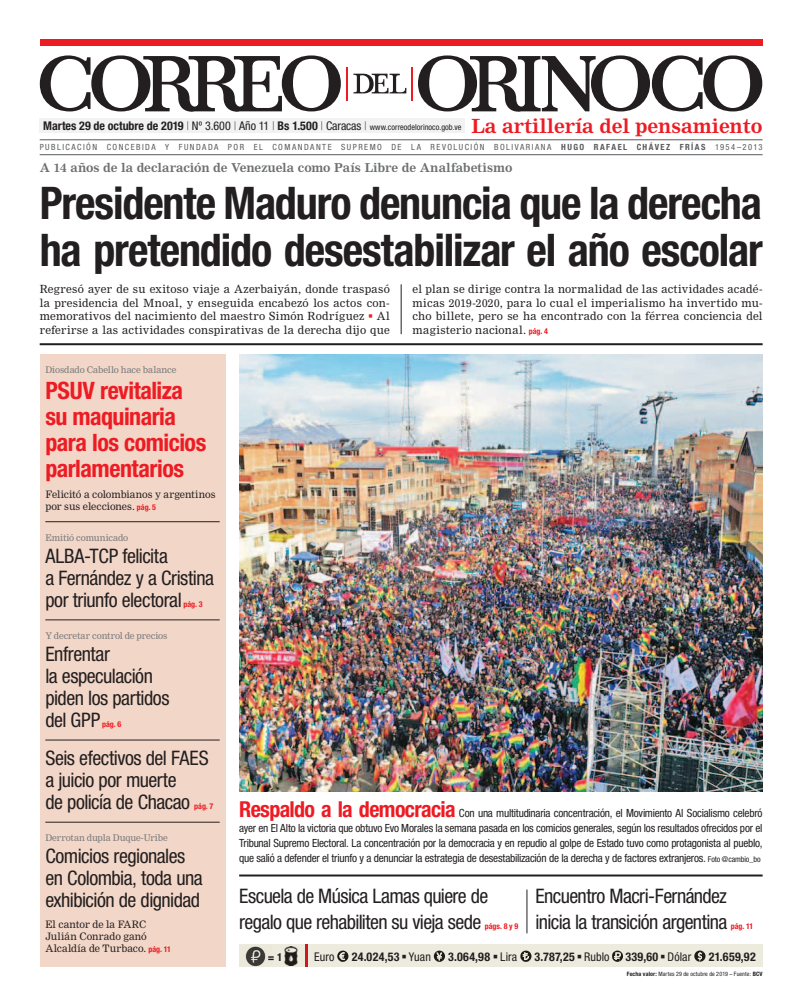
<style>
.page{position:relative;width:808px;height:1007px;background:#fff}
.page>*{position:absolute;margin:0;border:0;box-sizing:border-box;transform-origin:0 0}
.t1{font:700 condensed 45px/47px "Helvetica Neue";letter-spacing:-.025em;color:#231f20}
.t2{font:700 condensed 24px/26px "Helvetica Neue";letter-spacing:-.02em;color:#ed1c24}
.t3{font:condensed 20px/22px "Helvetica Neue";letter-spacing:-.025em;color:#231f20}
.t4{font:700 19.1px "Nimrod MT Std";letter-spacing:-.005em;color:#ed1c24}
.t5{font:700 condensed 12px "Helvetica Neue";letter-spacing:.01em;color:#231f20}
.t6{font:700 12px "Nimrod MT Std";letter-spacing:-.01em;color:#6d6f71}
.t7{font:condensed 12px "Helvetica Neue";letter-spacing:.01em;color:#231f20}
.t8{font:condensed 11.2px/15px "Helvetica Neue";letter-spacing:-.015em;color:#231f20;text-align:justify}
.t9{font:11px/13.8px "Nimrod MT Std";letter-spacing:.025em;color:#231f20;text-align:justify}
.t10{font:700 condensed 11px "Helvetica Neue";color:#231f20}
.t11{font:10px/12.2px "Nimrod MT Std";color:#231f20}
.t12{font:9px "Nimrod MT Std";letter-spacing:-.01em;color:#77797b}
.t13{font:condensed 8.5px "Helvetica Neue";letter-spacing:.17em;color:#58595b}
.t14{font:700 condensed 8px "Helvetica Neue";letter-spacing:-.005em;color:#ed1c24}
.t15{font:condensed 6px "Helvetica Neue";letter-spacing:.02em;color:#231f20}
.s1{font-weight:100}
.s2{font-weight:400}
.s3{font-weight:400;font-size:8.2px}
.s4{font-weight:700}
.s5{font-family:"Helvetica Neue";font-weight:700;font-stretch:condensed;font-size:8px;color:#ed1c24}
.s6{font-weight:700;font-size:22px;color:#ed1c24}
.s7{font-size:8px}
</style>
<div class="page">
<div style="left:40px;top:119px;width:425px;height:14px;background:#f2f2f3"></div>
<div style="left:40px;top:40px;width:722px;height:6px;background:#ed1c24"></div>
<svg style="left:418px;top:55px;width:344px;height:57px"></svg>
<svg style="left:40px;top:55px;width:301px;height:57px"></svg>
<svg style="left:353px;top:73px;width:53px;height:21px"></svg>
<hr style="left:347px;top:67px;width:1px;height:34px;background:#ed1c24">
<hr style="left:411px;top:67px;width:2px;height:34px;background:#ed1c24">
<hr style="left:40px;top:154px;width:723px;height:1px;background:#58595b">
<hr style="left:40px;top:139px;width:723px;height:1px;background:#58595b">
<hr style="left:401px;top:284px;width:1px;height:50px;background:#231f20">
<div style="left:40px;top:354px;width:185px;height:613px;background:#f2d6c7"></div>
<hr style="left:45px;top:521px;width:175px;height:1px;background:#231f20">
<hr style="left:45px;top:619px;width:175px;height:1px;background:#231f20">
<hr style="left:45px;top:739px;width:175px;height:1px;background:#231f20">
<hr style="left:45px;top:821px;width:175px;height:1px;background:#231f20">
<img style="left:239px;top:354px;width:524px;height:437px">
<hr style="left:239px;top:874px;width:524px;height:2px;background:#231f20">
<hr style="left:526px;top:889px;width:1px;height:44px;background:#231f20">
<div style="left:239px;top:944px;width:524px;height:23px;background:#edeade"></div>
<hr style="left:305px;top:944px;width:2px;height:23px;background:#ce171e">
<img style="left:245px;top:946px;width:21px;height:20px">
<svg style="left:337px;top:950px;width:11px;height:11px"></svg>
<svg style="left:434px;top:950px;width:11px;height:11px"></svg>
<svg style="left:520px;top:950px;width:11px;height:11px"></svg>
<svg style="left:612px;top:950px;width:11px;height:11px"></svg>
<img style="left:284px;top:946px;width:14px;height:18px">
<svg style="left:694px;top:950px;width:11px;height:11px"></svg>
<hr style="left:40px;top:343px;width:723px;height:2px;background:#231f20">
<p class="t5" style="left:43px;top:122px;width:420px">Martes 29 de octubre de 2019 <span class="s1">|</span> <span class="s2">Nº 3.600</span> <span class="s1">|</span> <span class="s2">Año 11</span> <span class="s1">|</span> Bs 1.500 <span class="s1">|</span> <span class="s2">Caracas</span> <span class="s1">|</span> <span class="s3">www.correodelorinoco.gob.ve</span></p>
<h3 class="t4" style="left:471px;top:117px;width:293px">La artillería del pensamiento</h3>
<p class="t13" style="left:40px;top:144px;width:724px">PUBLICACIÓN CONCEBIDA Y FUNDADA POR EL COMANDANTE SUPREMO DE LA REVOLUCIÓN BOLIVARIANA <span class="s4">HUGO RAFAEL CHÁVEZ FRÍAS</span> 1954–2013</p>
<p class="t6" style="left:40px;top:162px;width:474px">A 14 años de la declaración de Venezuela como País Libre de Analfabetismo</p>
<h1 class="t1" style="left:40px;top:185px;width:725px">Presidente Maduro denuncia que la derecha ha pretendido desestabilizar el año escolar</h1>
<p class="t9" style="left:40px;top:283px;width:352px">Regresó ayer de su exitoso viaje a Azerbaiyán, donde traspasó la presidencia del Mnoal, y enseguida encabezó los actos con&shy;memorativos del nacimiento del maestro Simón Rodríguez Al referirse a las actividades conspirativas de la derecha dijo que</p>
<p class="t9" style="left:412px;top:283px;width:352px">el plan se dirige contra la normalidad de las actividades acadé&shy;micas 2019-2020, para lo cual el imperialismo ha invertido mu&shy;cho billete, pero se ha encontrado con la férrea conciencia del magisterio nacional. <span class="s5">pág. 4</span></p>
<p class="t12" style="left:45px;top:365px;width:133px">Diosdado Cabello hace balance</p>
<h2 class="t2" style="left:45px;top:380px;width:162px">PSUV revitaliza su maquinaria para los comicios parlamentarios</h2>
<p class="t11" style="left:45px;top:488px;width:172px">Felicitó a colombianos y argentinos por sus elecciones. <span class="s5">pág. 5</span></p>
<p class="t12" style="left:45px;top:533px;width:84px">Emitió comunicado</p>
<h3 class="t3" style="left:45px;top:547px;width:170px">ALBA-TCP felicita<br>a Fernández y a Cristina por triunfo electoral</h3>
<p class="t14" style="left:183px;top:601px;width:21px">pág. 3</p>
<p class="t12" style="left:45px;top:631px;width:124px">Y decretar control de precios</p>
<h3 class="t3" style="left:45px;top:645px;width:126px">Enfrentar<br>la especulación piden los partidos del GPP</h3>
<p class="t14" style="left:102px;top:721px;width:21px">pág. 6</p>
<h3 class="t3" style="left:45px;top:749px;width:165px">Seis efectivos del FAES a juicio por muerte<br>de policía de Chacao</h3>
<p class="t14" style="left:194px;top:803px;width:21px">pág. 7</p>
<p class="t12" style="left:45px;top:833px;width:124px">Derrotan dupla Duque-Uribe</p>
<h3 class="t3" style="left:45px;top:847px;width:159px">Comicios regionales en Colombia, toda una exhibición de dignidad</h3>
<p class="t11" style="left:45px;top:918px;width:127px">El cantor de la FARC<br>Julián Conrado ganó<br>Alcaldía de Turbaco. <span class="s5">pág. 11</span></p>
<p class="t8" style="left:239px;top:807px;width:525px"><span class="s6">Respaldo a la democracia</span> Con una multitudinaria concentración, el Movimiento Al Socialismo celebró ayer en El Alto la victoria que obtuvo Evo Morales la semana pasada en los comicios generales, según los resultados ofrecidos por el Tribunal Supremo Electoral. La concentración por la democracia y en repudio al golpe de Estado tuvo como protagonista al pueblo, que salió a defender el triunfo y a denunciar la estrategia de desestabilización de la derecha y de factores extranjeros. <span class="s7">Foto @cambio_bo</span></p>
<h3 class="t3" style="left:239px;top:885px;width:251px;line-height:26px">Escuela de Música Lamas quiere de regalo que rehabiliten su vieja sede</h3>
<p class="t14" style="left:485px;top:923px;width:35px">págs. 8 y 9</p>
<h3 class="t3" style="left:535px;top:885px;width:193px;line-height:26px">Encuentro Macri-Fernández inicia la transición argentina</h3>
<p class="t14" style="left:731px;top:923px;width:24px">pág. 11</p>
<p class="t10" style="left:268px;top:953px;width:16px">= 1</p>
<p class="t7" style="left:314px;top:952px;width:22px">Euro</p>
<p class="t5" style="left:352px;top:952px;width:81px">24.024,53 <span class="s2">Yuan</span></p>
<p class="t5" style="left:448px;top:952px;width:71px">3.064,98 <span class="s2">Lira</span></p>
<p class="t5" style="left:534px;top:952px;width:77px">3.787,25 <span class="s2">Rublo</span></p>
<p class="t5" style="left:625px;top:952px;width:34px">339,60</p>
<p class="t7" style="left:667px;top:952px;width:25px">Dólar</p>
<p class="t5" style="left:709px;top:952px;width:49px">21.659,92</p>
<p class="t15" style="left:627px;top:971px;width:137px"><span class="s4">Fecha valor:</span> Martes 29 de octubre de 2019 – Fuente: <span class="s4">BCV</span></p>
</div>
